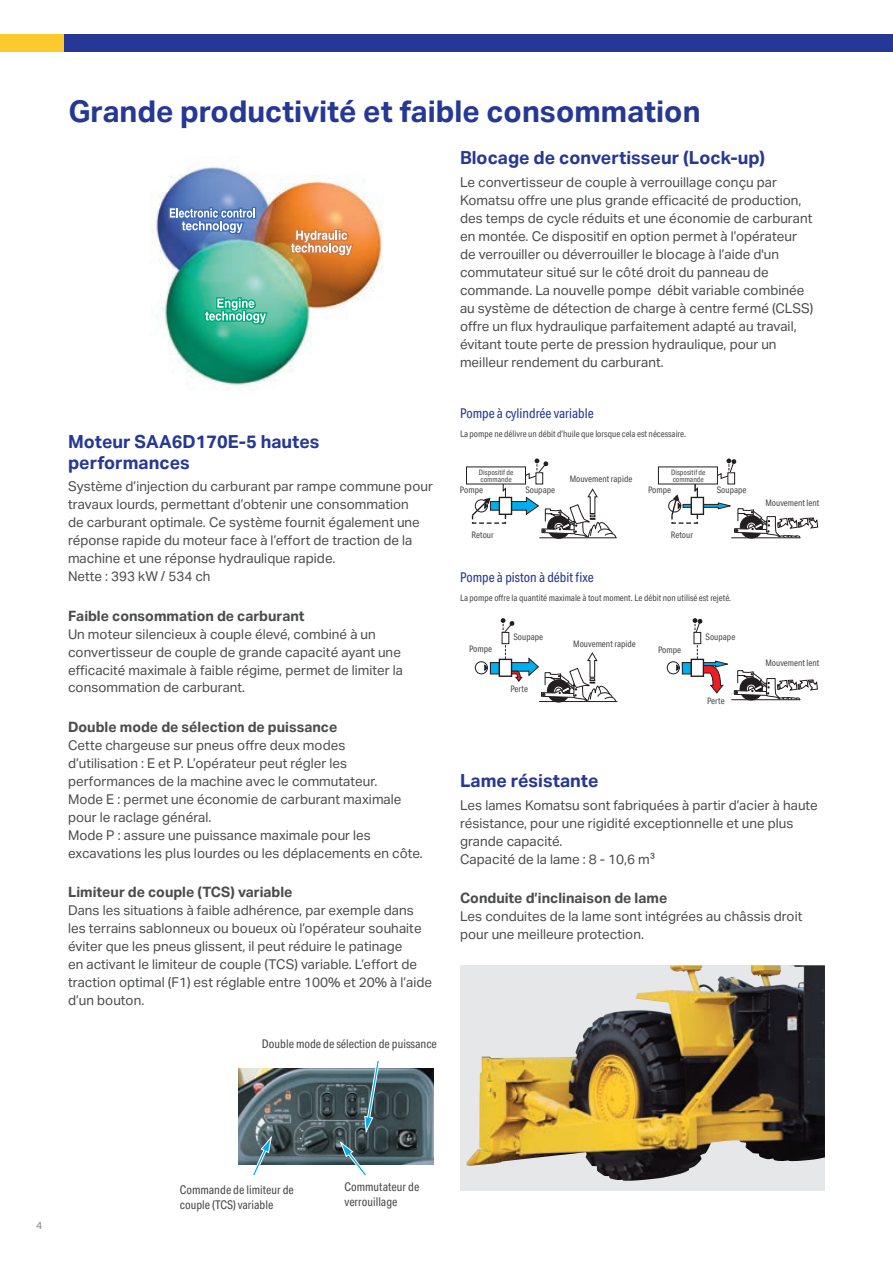
<style>
.page{position:relative;width:893px;height:1263px;background:#fff}
.page>*{position:absolute;margin:0;border:0;box-sizing:border-box;transform-origin:0 0}
.t1{font:700 30px "Aktiv Grotesk";color:#263895}
.t2{font:700 18px/21px "Aktiv Grotesk";color:#263895}
.t3{font:700 14.25px "Aktiv Grotesk";color:#4b4c4d}
.t4{font:13.5px/18px "Aktiv Grotesk";color:#4b4c4d}
.t5{font:13.5px "Aktiv Grotesk Cd";color:#263895}
.t6{font:12px/15px "Aktiv Grotesk Cd";color:#4b4c4d}
.t7{font:500 10.5px "Aktiv Grotesk";color:#939598}
.t8{font:9px "Aktiv Grotesk Cd";color:#4b4c4d}
.t9{font:7.5px/7.5px "Aktiv Grotesk Cd";color:#4b4c4d}
</style>
<div class="page">
<div style="left:0;top:34px;width:143px;height:17px;background:#fec92d"></div>
<div style="left:64px;top:34px;width:829px;height:17px;background:#263895"></div>
<img style="left:238px;top:1069px;width:196px;height:95px">
<div style="left:466px;top:467px;width:60px;height:17px;border:1px solid #231f20"></div>
<div style="left:658px;top:467px;width:60px;height:17px;border:1px solid #231f20"></div>
<div style="left:668px;top:499px;width:13px;height:13px;border:1px solid #231f20;border-radius:50%"></div>
<div style="left:547px;top:516px;width:23px;height:23px;border:1px solid #231f20;border-radius:50%"></div>
<svg style="left:471px;top:458px;width:146px;height:80px"></svg>
<svg style="left:670px;top:458px;width:148px;height:80px"></svg>
<div style="left:475px;top:661px;width:13px;height:13px;border:1px solid #231f20;border-radius:50%"></div>
<svg style="left:501px;top:618px;width:14px;height:16px"></svg>
<div style="left:502px;top:632px;width:7px;height:12px;border:1px solid #231f20"></div>
<svg style="left:693px;top:618px;width:10px;height:16px"></svg>
<div style="left:694px;top:632px;width:7px;height:12px;border:1px solid #231f20"></div>
<div style="left:667px;top:661px;width:13px;height:13px;border:1px solid #231f20;border-radius:50%"></div>
<hr style="left:539px;top:701px;width:78px;height:1px;background:#231f20">
<svg style="left:484px;top:645px;width:132px;height:57px"></svg>
<svg style="left:676px;top:645px;width:142px;height:55px"></svg>
<svg style="left:340px;top:1141px;width:32px;height:34px"></svg>
<svg style="left:246px;top:1136px;width:26px;height:39px"></svg>
<svg style="left:364px;top:1061px;width:17px;height:72px"></svg>
<img style="left:150px;top:165px;width:233px;height:222px">
<div style="left:252px;top:207px;width:4px;height:12px;border:3px solid #406ab4"></div>
<svg style="left:167px;top:206px;width:88px;height:45px;background:#6b8ebf"></svg>
<svg style="left:288px;top:227px;width:68px;height:47px;background:#db9054"></svg>
<svg style="left:202px;top:295px;width:68px;height:47px;background:#4cc1a0"></svg>
<svg style="left:460px;top:965px;width:365px;height:226px;background:#9f916f"></svg>
<img style="left:635px;top:965px;width:169px;height:37px">
<h1 class="t1" style="left:68px;top:94px;width:634px">Grande productivité et faible consommation</h1>
<h2 class="t2" style="left:68px;top:431px;width:253px">Moteur SAA6D170E-5 hautes performances</h2>
<p class="t4" style="left:68px;top:478px;width:366px">Système d’injection du carburant par rampe commune pour travaux lourds, permettant d’obtenir une consommation<br>de carburant optimale. Ce système fournit également une réponse rapide du moteur face à l’effort de traction de la machine et une réponse hydraulique rapide.<br>Nette : 393 kW / 534 ch</p>
<p class="t3" style="left:68px;top:607px;width:238px">Faible consommation de carburant</p>
<p class="t4" style="left:68px;top:625px;width:337px">Un moteur silencieux à couple élevé, combiné à un convertisseur de couple de grande capacité ayant une efficacité maximale à faible régime, permet de limiter la consommation de carburant.</p>
<p class="t3" style="left:68px;top:718px;width:271px">Double mode de sélection de puissance</p>
<p class="t4" style="left:68px;top:736px;width:356px">Cette chargeuse sur pneus offre deux modes<br>d’utilisation : E et P. L’opérateur peut régler les performances de la machine avec le commutateur.<br>Mode E : permet une économie de carburant maximale pour le raclage général.<br>Mode P : assure une puissance maximale pour les excavations les plus lourdes ou les déplacements en côte.</p>
<p class="t3" style="left:68px;top:883px;width:226px">Limiteur de couple (TCS) variable</p>
<p class="t4" style="left:68px;top:901px;width:366px">Dans les situations à faible adhérence, par exemple dans les terrains sablonneux ou boueux où l’opérateur souhaite éviter que les pneus glissent, il peut réduire le patinage<br>en activant le limiteur de couple (TCS) variable. L’effort de traction optimal (F1) est réglable entre 100% et 20% à l’aide d’un bouton.</p>
<p class="t6" style="left:262px;top:1036px;width:176px">Double mode de sélection de puissance</p>
<h2 class="t2" style="left:460px;top:148px;width:307px">Blocage de convertisseur (Lock-up)</h2>
<p class="t4" style="left:460px;top:173px;width:355px">Le convertisseur de couple à verrouillage conçu par Komatsu offre une plus grande efficacité de production, des temps de cycle réduits et une économie de carburant en montée. Ce dispositif en option permet à l’opérateur de verrouiller ou déverrouiller le blocage à l’aide d'un commutateur situé sur le côté droit du panneau de commande. La nouvelle pompe débit variable combinée au système de détection de charge à centre fermé (CLSS) offre un flux hydraulique parfaitement adapté au travail, évitant toute perte de pression hydraulique, pour un meilleur rendement du carburant.</p>
<p class="t5" style="left:460px;top:405px;width:135px">Pompe à cylindrée variable</p>
<p class="t8" style="left:460px;top:429px;width:228px">La pompe ne délivre un débit d’huile que lorsque cela est nécessaire.</p>
<p class="t9" style="left:479px;top:469px;width:36px">Dispositif de commande</p>
<p class="t8" style="left:648px;top:485px;width:25px">Pompe</p>
<p class="t8" style="left:717px;top:485px;width:31px">Soupape</p>
<p class="t8" style="left:671px;top:530px;width:24px">Retour</p>
<p class="t9" style="left:671px;top:468px;width:36px">Dispositif de commande</p>
<p class="t8" style="left:570px;top:474px;width:64px">Mouvement rapide</p>
<p class="t8" style="left:460px;top:485px;width:25px">Pompe</p>
<p class="t8" style="left:525px;top:485px;width:31px">Soupape</p>
<p class="t8" style="left:472px;top:530px;width:24px">Retour</p>
<p class="t5" style="left:460px;top:569px;width:135px">Pompe à piston à débit fixe</p>
<p class="t8" style="left:460px;top:592px;width:273px">La pompe offre la quantité maximale à tout moment. Le débit non utilisé est rejeté.</p>
<p class="t8" style="left:573px;top:639px;width:64px">Mouvement rapide</p>
<p class="t8" style="left:469px;top:644px;width:25px">Pompe</p>
<p class="t8" style="left:513px;top:632px;width:31px">Soupape</p>
<p class="t8" style="left:706px;top:632px;width:31px">Soupape</p>
<p class="t8" style="left:658px;top:644px;width:25px">Pompe</p>
<p class="t8" style="left:510px;top:683px;width:19px">Perte</p>
<p class="t8" style="left:707px;top:695px;width:19px">Perte</p>
<p class="t8" style="left:765px;top:498px;width:55px">Mouvement lent</p>
<p class="t8" style="left:765px;top:658px;width:55px">Mouvement lent</p>
<h2 class="t2" style="left:460px;top:770px;width:140px">Lame résistante</h2>
<p class="t4" style="left:460px;top:796px;width:359px">Les lames Komatsu sont fabriquées à partir d’acier à haute résistance, pour une rigidité exceptionnelle et une plus grande capacité.<br>Capacité de la lame : 8 - 10,6 m³</p>
<p class="t3" style="left:460px;top:889px;width:209px">Conduite d’inclinaison de lame</p>
<p class="t4" style="left:460px;top:907px;width:344px">Les conduites de la lame sont intégrées au châssis droit pour une meilleure protection.</p>
<p class="t7" style="left:36px;top:1220px;width:8px">4</p>
<p class="t6" style="left:180px;top:1183px;width:115px">Commande de limiteur de couple (TCS) variable</p>
<p class="t6" style="left:345px;top:1179px;width:76px">Commutateur de verrouillage</p>
</div>
